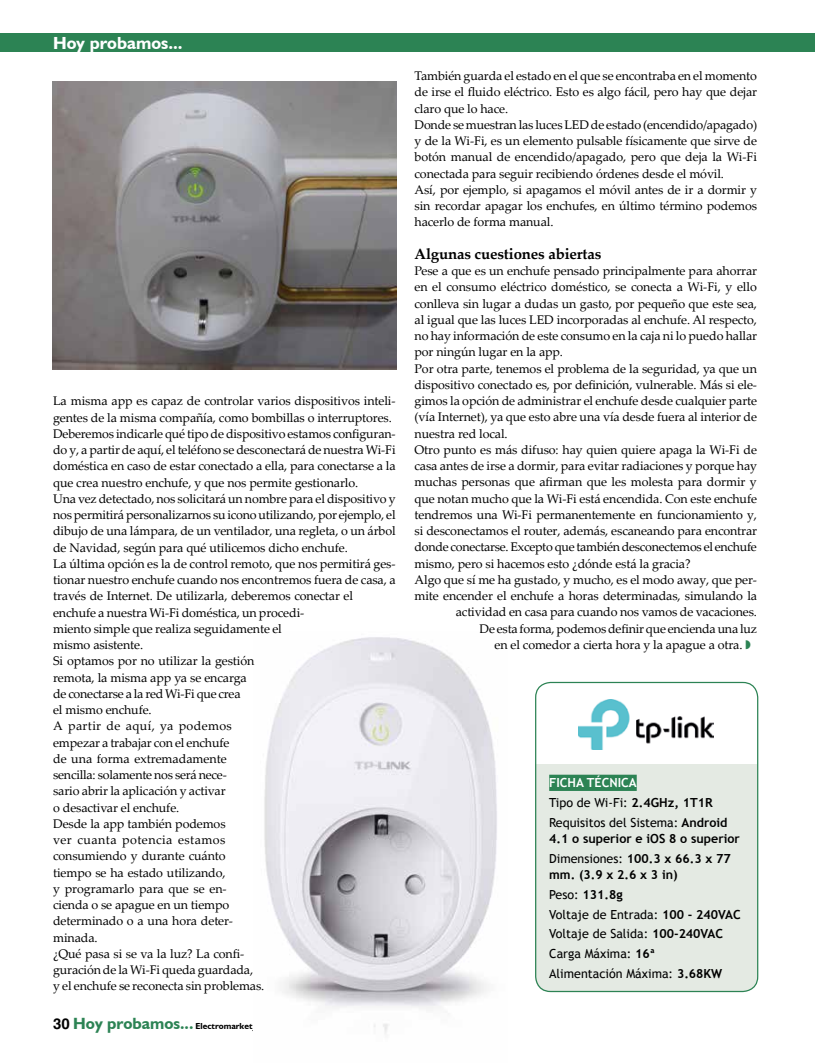
<style>
.page{position:relative;width:815px;height:1063px;background:#fff}
.page>*{position:absolute;margin:0;border:0;box-sizing:border-box;transform-origin:0 0}
.t1{font:700 17.5px "Humanist 521 BT";color:#fff}
.t2{font:700 15px "Palatino Linotype";letter-spacing:-.01em;color:#000}
.t3{font:12.5px/16.2px "Palatino Linotype";letter-spacing:-.01em;color:#000}
.t4{font:12.5px/19.8px "Trebuchet MS";color:#000}
.t5{font:700 12.5px/19.8px "Trebuchet MS";color:#000}
.t6{font:700 8.75px "Humanist 521 BT";color:#000}
.s1{font-family:"Helvetica";font-size:15px}
.s2{font-size:16.25px;color:#2c8354}
.s3{font-weight:700;color:#fff}
.s4{font-weight:700}
.s5{font-weight:400}
</style>
<div class="page">
<div style="left:0;top:33px;width:815px;height:18px;background:#2c8354"></div>
<img style="left:264px;top:637px;width:233px;height:397px">
<div style="left:535px;top:764px;width:222px;height:228px;background:#e4eae3"></div>
<div style="left:549px;top:775px;width:88px;height:16px;background:#2c8354"></div>
<img style="left:579px;top:700px;width:135px;height:50px">
<div style="left:535px;top:682px;width:223px;height:310px;border:1px solid #2c8354;border-radius:15px"></div>
<img style="left:52px;top:81px;width:345px;height:288px">
<h1 class="t1" style="left:53px;top:32px;width:131px">Hoy probamos...</h1>
<p class="t3" style="left:53px;top:393px;width:344px">La misma app es capaz de controlar varios dispositivos inteli&shy;gentes de la misma compañía, como bombillas o interruptores.<br>Deberemos indicarle qué tipo de dispositivo estamos configuran&shy;do y, a partir de aquí, el teléfono se desconectará de nuestra Wi-Fi doméstica en caso de estar conectado a ella, para conectarse a la que crea nuestro enchufe, y que nos permite gestionarlo.<br>Una vez detectado, nos solicitará un nombre para el dispositivo y nos permitirá personalizarnos su icono utilizando, por ejemplo, el dibujo de una lámpara, de un ventilador, una regleta, o un árbol de Navidad, según para qué utilicemos dicho enchufe.<br>La última opción es la de control remoto, que nos permitirá ges&shy;tionar nuestro enchufe cuando nos encontremos fuera de casa, a través de Internet. De utilizarla, deberemos conectar el enchufe a nuestra Wi-Fi doméstica, un procedi-<br>miento simple que realiza seguidamente el<br>mismo asistente.<br>Si optamos por no utilizar la gestión<br>remota, la misma app ya se encarga<br>de conectarse a la red Wi-Fi que crea<br>el mismo enchufe.<br>A partir de aquí, ya podemos<br>empezar a trabajar con el enchufe<br>de una forma extremadamente<br>sencilla: solamente nos será nece-<br>sario abrir la aplicación y activar<br>o desactivar el enchufe.<br>Desde la app también podemos<br>ver cuanta potencia estamos<br>consumiendo y durante cuánto<br>tiempo se ha estado utilizando,<br>y programarlo para que se en-<br>cienda o se apague en un tiempo<br>determinado o a una hora deter-<br>minada.<br>¿Qué pasa si se va la luz? La confi-<br>guración de la Wi-Fi queda guardada,<br>y el enchufe se reconecta sin problemas.</p>
<p class="t6" style="left:53px;top:1021px;width:224px"><span class="s1">30</span> <span class="s2">Hoy probamos...</span> Electromarket_2016</p>
<p class="t3" style="left:415px;top:67px;width:344px">También guarda el estado en el que se encontraba en el momento de irse el fluido eléctrico. Esto es algo fácil, pero hay que dejar claro que lo hace.<br>Donde se muestran las luces LED de estado (encendido/apagado) y de la Wi-Fi, es un elemento pulsable físicamente que sirve de botón manual de encendido/apagado, pero que deja la Wi-Fi conectada para seguir recibiendo órdenes desde el móvil.<br>Así, por ejemplo, si apagamos el móvil antes de ir a dormir y sin recordar apagar los enchufes, en último término podemos hacerlo de forma manual.</p>
<p class="t2" style="left:415px;top:243px;width:188px">Algunas cuestiones abiertas</p>
<p class="t3" style="left:415px;top:262px;width:344px">Pese a que es un enchufe pensado principalmente para ahorrar</p>
<p class="t3" style="left:415px;top:279px;width:344px">en el consumo eléctrico doméstico, se conecta a Wi-Fi, y ello</p>
<p class="t3" style="left:415px;top:295px;width:344px">conlleva sin lugar a dudas un gasto, por pequeño que este sea,</p>
<p class="t3" style="left:415px;top:311px;width:344px">al igual que las luces LED incorporadas al enchufe. Al respecto,</p>
<p class="t3" style="left:415px;top:327px;width:344px">no hay información de este consumo en la caja ni lo puedo hallar</p>
<p class="t3" style="left:415px;top:344px;width:150px">por ningún lugar en la app.</p>
<p class="t3" style="left:415px;top:360px;width:344px">Por otra parte, tenemos el problema de la seguridad, ya que un</p>
<p class="t3" style="left:415px;top:376px;width:344px">dispositivo conectado es, por definición, vulnerable. Más si ele-</p>
<p class="t3" style="left:415px;top:392px;width:344px">gimos la opción de administrar el enchufe desde cualquier parte</p>
<p class="t3" style="left:415px;top:409px;width:344px">(vía Internet), ya que esto abre una vía desde fuera al interior de</p>
<p class="t3" style="left:415px;top:425px;width:95px">nuestra red local.</p>
<p class="t3" style="left:415px;top:441px;width:344px">Otro punto es más difuso: hay quien quiere apaga la Wi-Fi de</p>
<p class="t3" style="left:415px;top:457px;width:344px">casa antes de irse a dormir, para evitar radiaciones y porque hay</p>
<p class="t3" style="left:415px;top:474px;width:344px">muchas personas que afirman que les molesta para dormir y</p>
<p class="t3" style="left:415px;top:490px;width:344px">que notan mucho que la Wi-Fi está encendida. Con este enchufe</p>
<p class="t3" style="left:415px;top:506px;width:344px">tendremos una Wi-Fi permanentemente en funcionamiento y,</p>
<p class="t3" style="left:415px;top:522px;width:344px">si desconectamos el router, además, escaneando para encontrar</p>
<p class="t3" style="left:415px;top:539px;width:344px">donde conectarse. Excepto que también desconectemos el enchufe</p>
<p class="t3" style="left:415px;top:555px;width:277px">mismo, pero si hacemos esto ¿dónde está la gracia?</p>
<p class="t3" style="left:415px;top:571px;width:344px">Algo que sí me ha gustado, y mucho, es el modo away, que per-</p>
<p class="t3" style="left:415px;top:587px;width:344px">mite encender el enchufe a horas determinadas, simulando la</p>
<p class="t3" style="left:456px;top:604px;width:303px">actividad en casa para cuando nos vamos de vacaciones.</p>
<p class="t3" style="left:480px;top:620px;width:279px">De esta forma, podemos definir que encienda una luz</p>
<p class="t3" style="left:495px;top:636px;width:249px">en el comedor a cierta hora y la apague a otra.</p>
<p class="t4" style="left:549px;top:773px;width:180px"><span class="s3">FICHA TÉCNICA<br></span>Tipo de Wi-Fi: <span class="s4">2.4GHz, 1T1R<br></span>Requisitos del Sistema: <span class="s4">Android</span></p>
<p class="t5" style="left:549px;top:829px;width:192px">4.1 o superior e iOS 8 o superior<br><span class="s5">Dimensiones:</span> 100.3 x 66.3 x 77</p>
<p class="t4" style="left:549px;top:865px;width:193px"><span class="s4">mm. (3.9 x 2.6 x 3 in)<br></span>Peso: <span class="s4">131.8g<br></span>Voltaje de Entrada: <span class="s4">100 - 240VAC<br></span>Voltaje de Salida: <span class="s4">100-240VAC<br></span>Carga Máxima: <span class="s4">16ª<br></span>Alimentación Máxima: <span class="s4">3.68KW</span></p>
</div>
